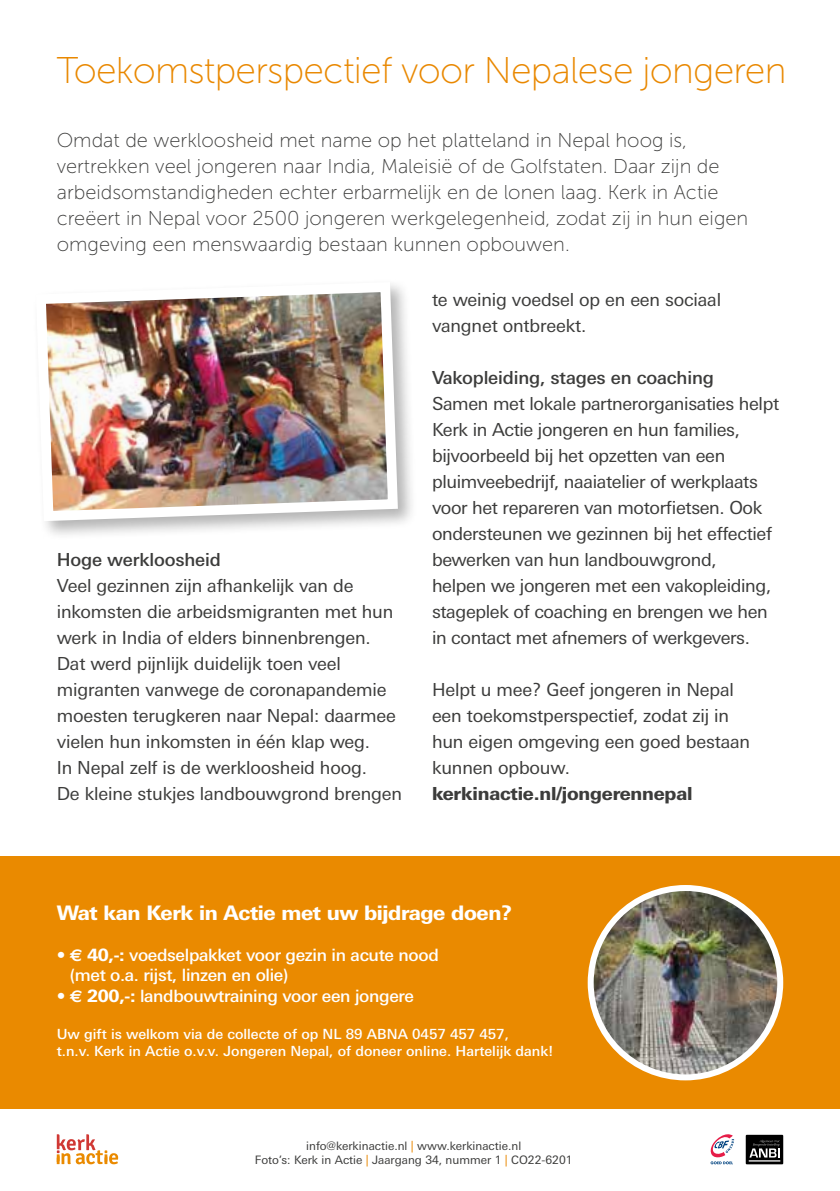
<style>
.page{position:relative;width:840px;height:1191px;background:#fff}
.page>*{position:absolute;margin:0;border:0;box-sizing:border-box;transform-origin:0 0}
.t1{font:37.2px "Museo Sans 100";letter-spacing:-.02em;color:#e98800}
.t2{font:20px/26px "Museo Sans 100";color:#3c3c3b}
.t3{font:800 20px "Linotype Univers Basic";letter-spacing:-.02em;color:#fff}
.t4{font:18px/26px "Linotype Univers Basic";letter-spacing:-.01em;color:#3c3c3b}
.t5{font:500 18px "Linotype Univers Basic";letter-spacing:-.01em;color:#3c3c3b}
.t6{font:800 18px "Linotype Univers Basic";letter-spacing:-.01em;color:#3c3c3b}
.t7{font:500 17px/20.4px "Linotype Univers Basic";letter-spacing:-.02em;color:#fff}
.t8{font:500 14px/16.8px "Linotype Univers Basic";color:#fff}
.t9{font:11.6px/14px "Linotype Univers Basic";color:#3c3c3b;text-align:center}
.s1{font-family:"Euro Sans";font-weight:700}
.s2{font-weight:800}
.s3{color:#e98800}
</style>
<div class="page">
<div style="left:0;top:856px;width:839px;height:253px;background:#ea8a00"></div>
<img style="left:590px;top:888px;width:189px;height:189px;border-radius:95px">
<div style="left:587px;top:885px;width:195px;height:195px;border:6px solid #fff;border-radius:50%"></div>
<svg style="left:745px;top:1134px;width:38px;height:30px"></svg>
<hr style="left:748px;top:1160px;width:32px;height:1px;background:#fff">
<svg style="left:57px;top:1134px;width:61px;height:30px"></svg>
<svg style="left:710px;top:1134px;width:23px;height:30px"></svg>
<div style="left:32px;top:278px;width:385px;height:263px;background:#000;opacity:.3"></div>
<img style="left:32px;top:278px;width:371px;height:248px">
<h1 class="t1" style="left:57px;top:50px;width:730px">Toekomstperspectief voor Nepalese jongeren</h1>
<p class="t2" style="left:57px;top:127px;width:692px">Omdat de werkloosheid met name op het platteland in Nepal hoog is, vertrekken veel jongeren naar India, Maleisië of de Golfstaten. Daar zijn de arbeidsomstandigheden echter erbarmelijk en de lonen laag. Kerk in Actie creëert in Nepal voor 2500 jongeren werkgelegenheid, zodat zij in hun eigen omgeving een menswaardig bestaan kunnen opbouwen.</p>
<p class="t5" style="left:57px;top:549px;width:165px">Hoge werkloosheid</p>
<p class="t4" style="left:57px;top:573px;width:347px">Veel gezinnen zijn afhankelijk van de inkomsten die arbeidsmigranten met hun werk in India of elders binnenbrengen.<br>Dat werd pijnlijk duidelijk toen veel migranten vanwege de coronapandemie moesten terugkeren naar Nepal: daarmee vielen hun inkomsten in één klap weg.<br>In Nepal zelf is de werkloosheid hoog.<br>De kleine stukjes landbouwgrond brengen</p>
<p class="t4" style="left:432px;top:287px;width:290px">te weinig voedsel op en een sociaal vangnet ontbreekt.</p>
<p class="t5" style="left:432px;top:367px;width:283px">Vakopleiding, stages en coaching</p>
<p class="t4" style="left:432px;top:391px;width:348px">Samen met lokale partnerorganisaties helpt Kerk in Actie jongeren en hun families, bijvoorbeeld bij het opzetten van een pluimveebedrijf, naaiatelier of werkplaats voor het repareren van motorfietsen. Ook ondersteunen we gezinnen bij het effectief bewerken van hun landbouwgrond,<br>helpen we jongeren met een vakopleiding, stageplek of coaching en brengen we hen in contact met afnemers of werkgevers.</p>
<p class="t4" style="left:432px;top:676px;width:319px">Helpt u mee? Geef jongeren in Nepal een toekomstperspectief, zodat zij in hun eigen omgeving een goed bestaan kunnen opbouw.</p>
<p class="t6" style="left:432px;top:782px;width:262px">kerkinactie.nl/jongerennepal</p>
<p class="t3" style="left:57px;top:900px;width:456px">Wat kan Kerk in Actie met uw bijdrage doen?</p>
<p class="t7" style="left:70px;top:944px;width:370px;text-indent:-13px">• <span class="s1">€</span> <span class="s2">40,-:</span> voedselpakket voor gezin in acute nood (met o.a. rijst, linzen en olie)</p>
<p class="t7" style="left:57px;top:985px;width:358px">• <span class="s1">€</span> <span class="s2">200,-:</span> landbouwtraining voor een jongere</p>
<p class="t8" style="left:57px;top:1025px;width:497px">Uw gift is welkom via de collecte of op NL 89 ABNA 0457 457 457,<br>t.n.v. Kerk in Actie o.v.v. Jongeren Nepal, of doneer online. Hartelijk dank!</p>
<p class="t9" style="left:255px;top:1139px;width:319px">info@kerkinactie.nl <span class="s3">|</span> www.kerkinactie.nl<br>Foto’s: Kerk in Actie <span class="s3">|</span> Jaargang 34, nummer 1 <span class="s3">|</span> CO22-6201</p>
</div>
